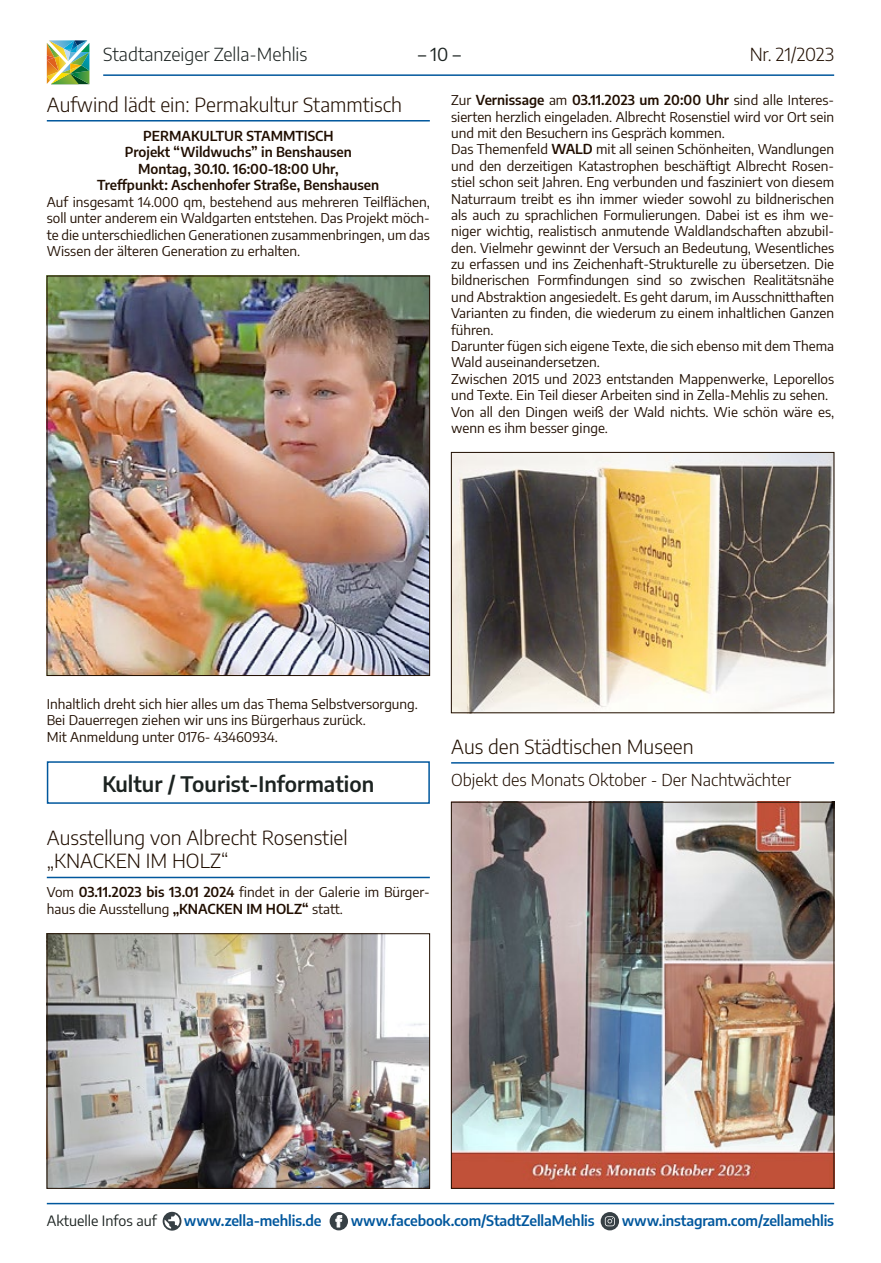
<style>
.page{position:relative;width:881px;height:1263px;background:#fff}
.page>*{position:absolute;margin:0;border:0;box-sizing:border-box;transform-origin:0 0}
.t1{font:600 21px "Encode Sans";color:#1c2321}
.t2{font:300 19.5px/23.7px "Encode Sans";color:#200e00}
.t3{font:300 18px "Encode Sans";color:#1c2321}
.t4{font:300 18px "Encode Sans";letter-spacing:-.01em;color:#200e00}
.t5{font:18px "Encode Sans";color:#1c2321}
.t6{font:300 16.5px "Encode Sans";color:#200e00}
.t7{font:600 14.25px "Encode Sans";letter-spacing:-.01em;color:#00579d}
.t8{font:14.25px "Encode Sans";color:#1c2321}
.t9{font:13.5px/16.4px "Encode Sans";color:#200e00}
.t10{font:600 13.5px/16.5px "Encode Sans";color:#200e00;text-align:center}
.s1{font-weight:600}
</style>
<div class="page">
<hr style="left:47px;top:1203px;width:786px;height:1px;background:#00579d">
<svg style="left:162px;top:1212px;width:19px;height:18px"></svg>
<svg style="left:329px;top:1212px;width:19px;height:18px"></svg>
<svg style="left:335px;top:1215px;width:7px;height:12px"></svg>
<svg style="left:600px;top:1212px;width:18px;height:18px"></svg>
<svg style="left:604px;top:1216px;width:10px;height:10px"></svg>
<img style="left:47px;top:40px;width:42px;height:44px">
<hr style="left:103px;top:74px;width:730px;height:2px;background:#00579d">
<hr style="left:451px;top:762px;width:382px;height:2px;background:#00579d">
<img style="left:453px;top:454px;width:378px;height:257px">
<div style="left:451px;top:452px;width:382px;height:261px;border:1px solid #200e00"></div>
<img style="left:453px;top:804px;width:378px;height:382px">
<div style="left:451px;top:802px;width:382px;height:386px;border:1px solid #200e00"></div>
<hr style="left:47px;top:120px;width:382px;height:2px;background:#00579d">
<hr style="left:47px;top:877px;width:382px;height:1px;background:#00579d">
<img style="left:49px;top:278px;width:378px;height:396px">
<div style="left:47px;top:276px;width:382px;height:400px;border:1px solid #200e00"></div>
<div style="left:47px;top:761px;width:382px;height:43px;border:2px solid #00579d"></div>
<img style="left:49px;top:935px;width:378px;height:251px">
<div style="left:47px;top:933px;width:382px;height:255px;border:1px solid #200e00"></div>
<h3 class="t3" style="left:103px;top:42px;width:206px">Stadtanzeiger Zella-Mehlis</h3>
<h3 class="t5" style="left:418px;top:42px;width:44px">– 10 –</h3>
<h3 class="t4" style="left:749px;top:42px;width:86px">Nr. 21/2023</h3>
<p class="t9" style="left:451px;top:91px;width:384px">Zur <span class="s1">Vernissage</span> am <span class="s1">03.11.2023 um 20:00 Uhr</span> sind alle Interes&shy;sierten herzlich eingeladen. Albrecht Rosenstiel wird vor Ort sein und mit den Besuchern ins Gespräch kommen.<br>Das Themenfeld <span class="s1">WALD</span> mit all seinen Schönheiten, Wandlungen und den derzeitigen Katastrophen beschäftigt Albrecht Rosen&shy;stiel schon seit Jahren. Eng verbunden und fasziniert von diesem Naturraum treibt es ihn immer wieder sowohl zu bildnerischen als auch zu sprachlichen Formulierungen. Dabei ist es ihm we&shy;niger wichtig, realistisch anmutende Waldlandschaften abzubil&shy;den. Vielmehr gewinnt der Versuch an Bedeutung, Wesentliches zu erfassen und ins Zeichenhaft-Strukturelle zu übersetzen. Die bildnerischen Formfindungen sind so zwischen Realitätsnähe und Abstraktion angesiedelt. Es geht darum, im Ausschnitthaften Varianten zu finden, die wiederum zu einem inhaltlichen Ganzen führen.<br>Darunter fügen sich eigene Texte, die sich ebenso mit dem Thema Wald auseinandersetzen.<br>Zwischen 2015 und 2023 entstanden Mappenwerke, Leporellos und Texte. Ein Teil dieser Arbeiten sind in Zella-Mehlis zu sehen.<br>Von all den Dingen weiß der Wald nichts. Wie schön wäre es, wenn es ihm besser ginge.</p>
<h2 class="t2" style="left:47px;top:92px;width:356px">Aufwind lädt ein: Permakultur Stammtisch</h2>
<p class="t10" style="left:97px;top:127px;width:283px">PERMAKULTUR STAMMTISCH<br>Projekt “Wildwuchs” in Benshausen Montag, 30.10. 16:00-18:00 Uhr,<br>Treffpunkt: Aschenhofer Straße, Benshausen</p>
<p class="t9" style="left:47px;top:193px;width:384px;text-align:justify">Auf insgesamt 14.000 qm, bestehend aus mehreren Teilflächen, soll unter anderem ein Waldgarten entstehen. Das Projekt möch&shy;te die unterschiedlichen Generationen zusammenbringen, um das Wissen der älteren Generation zu erhalten.</p>
<p class="t9" style="left:47px;top:695px;width:372px">Inhaltlich dreht sich hier alles um das Thema Selbstversorgung.<br>Bei Dauerregen ziehen wir uns ins Bürgerhaus zurück.<br>Mit Anmeldung unter 0176- 43460934.</p>
<h1 class="t1" style="left:102px;top:769px;width:273px">Kultur / Tourist-Information</h1>
<h2 class="t2" style="left:47px;top:824px;width:302px">Ausstellung von Albrecht Rosenstiel „KNACKEN IM HOLZ“</h2>
<p class="t9" style="left:47px;top:883px;width:384px">Vom <span class="s1">03.11.2023 bis 13.01 2024</span> findet in der Galerie im Bürger&shy;haus die Ausstellung <span class="s1">„KNACKEN IM HOLZ“</span> statt.</p>
<h2 class="t2" style="left:451px;top:734px;width:244px">Aus den Städtischen Museen</h2>
<p class="t6" style="left:451px;top:769px;width:341px">Objekt des Monats Oktober - Der Nachtwächter</p>
<p class="t8" style="left:47px;top:1211px;width:111px">Aktuelle Infos auf</p>
<p class="t7" style="left:184px;top:1210px;width:139px">www.zella-mehlis.de</p>
<p class="t7" style="left:350px;top:1210px;width:245px">www.facebook.com/StadtZellaMehlis</p>
<p class="t7" style="left:621px;top:1210px;width:214px">www.instagram.com/zellamehlis</p>
</div>
